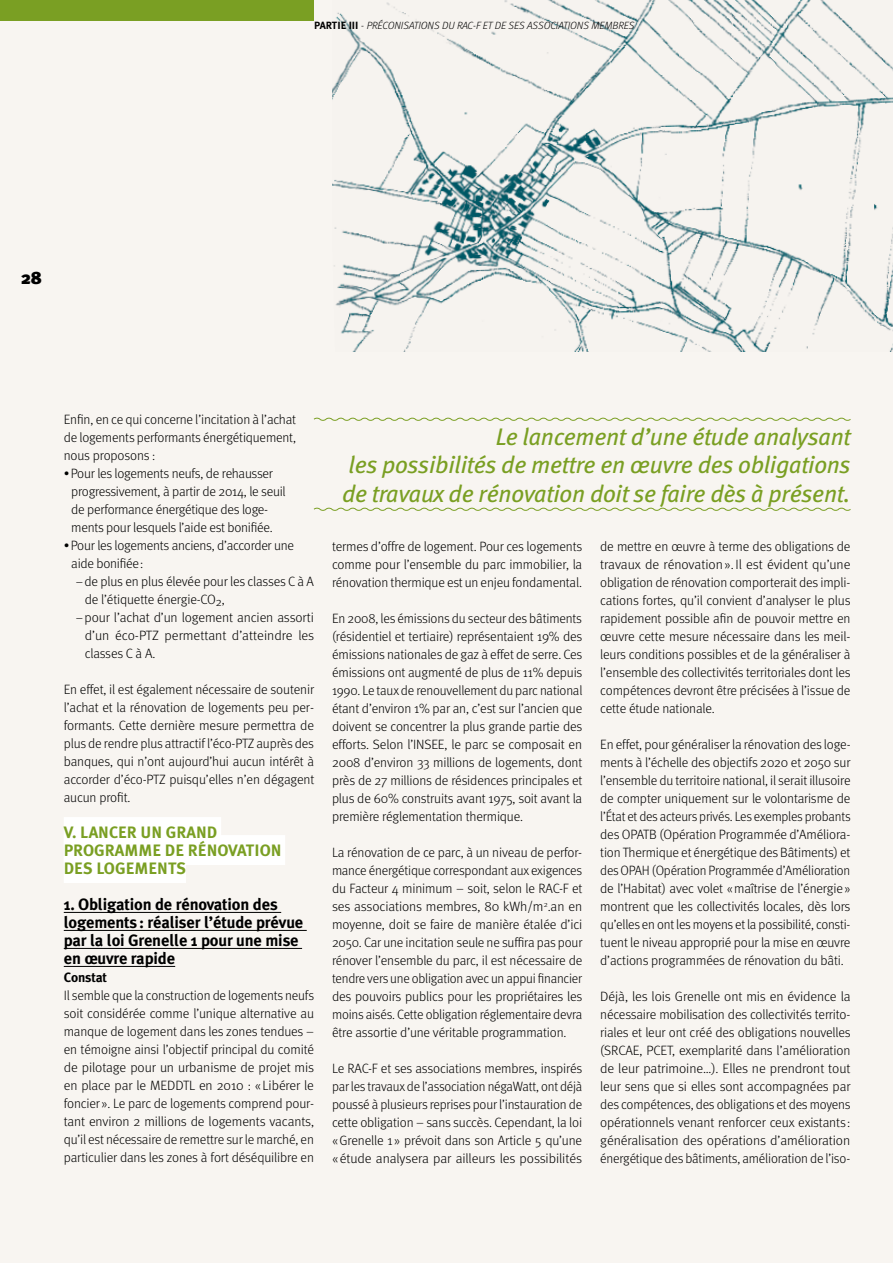
<style>
.page{position:relative;width:893px;height:1263px;background:#f8f5f1}
.page>*{position:absolute;margin:0;border:0;box-sizing:border-box;transform-origin:0 0}
.t1{font:italic 24px/28.5px "Meta";letter-spacing:-.01em;color:#7a9f23;text-align:justify}
.t2{font:900 18px "Meta Plus";color:#000}
.t3{font:700 16.5px/18px "Meta Plus";letter-spacing:-.01em;color:#000}
.t4{font:700 16.5px/18px "Meta Plus";letter-spacing:.15em;color:#7a9f23}
.t5{font:300 13.5px/18px "Meta";letter-spacing:-.015em;color:#000;text-align:justify}
.t6{font:700 13.5px "Meta Plus";letter-spacing:-.01em;color:#000}
.t7{font:italic 300 10.5px "Meta OT";color:#000}
.s1{font-family:"Meta Plus";font-weight:700;font-style:normal}
</style>
<div class="page">
<div style="left:64px;top:817px;width:157px;height:30px;background:#fff"></div>
<div style="left:64px;top:835px;width:221px;height:30px;background:#fff"></div>
<div style="left:64px;top:853px;width:122px;height:30px;background:#fff"></div>
<hr style="left:64px;top:912px;width:217px;height:1px;background:#000">
<hr style="left:64px;top:930px;width:243px;height:1px;background:#000">
<hr style="left:64px;top:948px;width:238px;height:1px;background:#000">
<hr style="left:64px;top:966px;width:111px;height:1px;background:#000">
<svg style="left:313px;top:417px;width:538px;height:4px"></svg>
<svg style="left:313px;top:507px;width:538px;height:4px"></svg>
<img style="left:332px;top:0;width:561px;height:352px">
<div style="left:0;top:0;width:314px;height:21px;background:#7a9f23"></div>
<p class="t7" style="left:314px;top:19px;width:322px"><span class="s1">PARTIE III</span> - PRÉCONISATIONS DU RAC-F ET DE SES ASSOCIATIONS MEMBRES</p>
<h2 class="t2" style="left:21px;top:267px;width:22px">28</h2>
<p class="t5" style="left:64px;top:410px;width:234px">Enfin, en ce qui concerne l’incitation à l’achat de logements performants énergétiquement, nous proposons :</p>
<p class="t5" style="left:71px;top:464px;width:216px;text-align:left;text-indent:-8px">•Pour les logements neufs, de rehausser progressivement, à partir de 2014, le seuil de performance énergétique des loge&shy;ments pour lesquels l’aide est bonifiée.</p>
<p class="t5" style="left:64px;top:536px;width:232px">•Pour les logements anciens, d’accorder une</p>
<p class="t5" style="left:71px;top:554px;width:74px">aide bonifiée:</p>
<p class="t5" style="left:76px;top:572px;width:240px">−de plus en plus élevée pour les classes C à A</p>
<p class="t5" style="left:85px;top:590px;width:141px">de l’étiquette énergie-CO<sub>2</sub>,</p>
<p class="t5" style="left:76px;top:608px;width:240px">−pour l’achat d’un logement ancien assorti</p>
<p class="t5" style="left:85px;top:626px;width:231px">d’un éco-PTZ permettant d’atteindre les</p>
<p class="t5" style="left:85px;top:644px;width:72px">classes C à A.</p>
<p class="t5" style="left:64px;top:680px;width:252px">En effet, il est également nécessaire de soutenir l’achat et la rénovation de logements peu per&shy;formants. Cette dernière mesure permettra de plus de rendre plus attractif l’éco-PTZ auprès des banques, qui n’ont aujourd’hui aucun intérêt à accorder d’éco-PTZ puisqu’elles n’en dégagent aucun profit.</p>
<p class="t4" style="left:64px;top:823px;width:149px">V. Lancer un grand pro</p>
<p class="t4" style="left:64px;top:841px;width:219px;text-indent:89px">e de rénovation deslogements</p>
<p class="t3" style="left:64px;top:895px;width:241px">1. Obligation de rénovation des logements : réaliser l’étude prévue par la loi Grenelle 1 pour une mise en œuvre rapide</p>
<p class="t6" style="left:64px;top:969px;width:45px">Constat</p>
<p class="t5" style="left:64px;top:986px;width:252px">Il semble que la construction de logements neufs soit considérée comme l’unique alternative au manque de logement dans les zones tendues – en témoigne ainsi l’objectif principal du comité de pilotage pour un urbanisme de projet mis en place par le MEDDTL en 2010 : «Libérer le foncier». Le parc de logements comprend pour&shy;tant environ 2 millions de logements vacants, qu’il est nécessaire de remettre sur le marché, en particulier dans les zones à fort déséquilibre en</p>
<p class="t4" style="left:94px;top:841px;width:23px">gramm</p>
<h1 class="t1" style="left:342px;top:422px;width:510px;text-indent:154px">Le lancement d’une étude analysant les possibilités de mettre en œuvre des obligations de travaux de rénovation doit se faire dès à présent.</h1>
<p class="t5" style="left:332px;top:538px;width:252px">termes d’offre de logement. Pour ces logements comme pour l’ensemble du parc immobilier, la rénovation thermique est un enjeu fondamental.</p>
<p class="t5" style="left:332px;top:610px;width:252px">En 2008, les émissions du secteur des bâtiments (résidentiel et tertiaire) représentaient 19% des émissions nationales de gaz à effet de serre. Ces émissions ont augmenté de plus de 11% depuis 1990. Le taux de renouvellement du parc national étant d’environ 1% par an, c’est sur l’ancien que doivent se concentrer la plus grande partie des efforts. Selon l’INSEE, le parc se composait en 2008 d’environ 33 millions de logements, dont près de 27 millions de résidences principales et plus de 60% construits avant 1975, soit avant la première réglementation thermique.</p>
<p class="t5" style="left:332px;top:844px;width:252px">La rénovation de ce parc, à un niveau de perfor&shy;mance énergétique correspondant aux exigences du Facteur 4 minimum – soit, selon le RAC-F et ses associations membres, 80 kWh/m<sup>2</sup>.an en moyenne, doit se faire de manière étalée d’ici 2050. Car une incitation seule ne suffira pas pour rénover l’ensemble du parc, il est nécessaire de tendre vers une obligation avec un appui financier des pouvoirs publics pour les propriétaires les moins aisés. Cette obligation réglementaire devra être assortie d’une véritable programmation.</p>
<p class="t5" style="left:332px;top:1060px;width:252px">Le RAC-F et ses associations membres, inspirés par les travaux de l’association négaWatt, ont déjà poussé à plusieurs reprises pour l’instauration de cette obligation – sans succès. Cependant, la loi «Grenelle 1» prévoit dans son Article 5 qu’une «étude analysera par ailleurs les possibilités</p>
<p class="t5" style="left:600px;top:538px;width:252px">de mettre en œuvre à terme des obligations de travaux de rénovation».Il est évident qu’une obligation de rénovation comporterait des impli&shy;cations fortes, qu’il convient d’analyser le plus rapidement possible afin de pouvoir mettre en œuvre cette mesure nécessaire dans les meil&shy;leurs conditions possibles et de la généraliser à l’ensemble des collectivités territoriales dont les compétences devront être précisées à l’issue de cette étude nationale.</p>
<p class="t5" style="left:600px;top:736px;width:252px">En effet, pour généraliser la rénovation des loge&shy;ments à l’échelle des objectifs 2020 et 2050 sur l’ensemble du territoire national, il serait illusoire de compter uniquement sur le volontarisme de l’État et des acteurs privés. Les exemples probants des OPATB (Opération Programmée d’Améliora&shy;tion Thermique et énergétique des Bâtiments) et des OPAH (Opération Programmée d’Amélioration de l’Habitat) avec volet «maîtrise de l’énergie» montrent que les collectivités locales, dès lors qu’elles en ont les moyens et la possibilité, consti&shy;tuent le niveau approprié pour la mise en œuvre d’actions programmées de rénovation du bâti.</p>
<p class="t5" style="left:600px;top:988px;width:252px">Déjà, les lois Grenelle ont mis en évidence la nécessaire mobilisation des collectivités territo&shy;riales et leur ont créé des obligations nouvelles (SRCAE, PCET, exemplarité dans l’amélioration de leur patrimoine…). Elles ne prendront tout leur sens que si elles sont accompagnées par des compétences, des obligations et des moyens opérationnels venant renforcer ceux existants: généralisation des opérations d’amélioration énergétique des bâtiments, amélioration de l’iso-</p>
</div>
